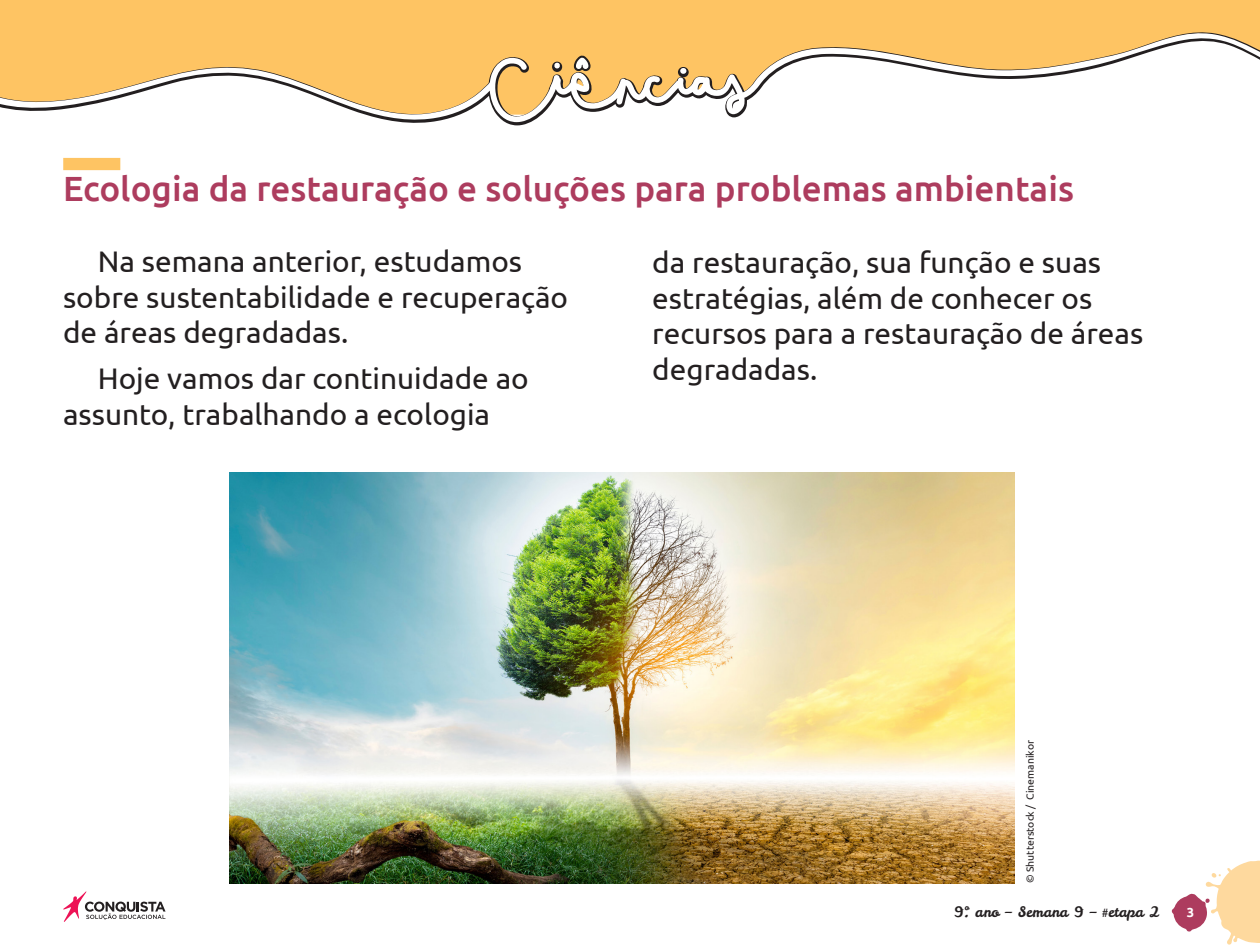
<style>
.page{position:relative;width:1260px;height:945px;background:#fff}
.page>*{position:absolute;margin:0;border:0;box-sizing:border-box;transform-origin:0 0}
._02_Peso_2{font:500 35px "Ubuntu";color:#ad3c5e}
._01_Texto_Geral{font:29.75px/35.7px "Ubuntu";color:#231f20}
.t1{font:14.35px "Leckerli One";color:#231f20}
.t2{font:700 13.12px "Ubuntu";color:#fff}
._04_Imagem_-_Crédito{font:10.5px "Ubuntu";color:#231f20}
</style>
<div class="page">
<svg style="left:1172px;top:861px;width:88px;height:84px"></svg>
<svg style="left:63px;top:891px;width:103px;height:31px"></svg>
<div style="left:0;top:0;width:1260px;height:28px;background:#fec463"></div>
<svg style="left:0;top:28px;width:1260px;height:98px"></svg>
<svg style="left:0;top:29px;width:1260px;height:93px;fill:#fec463"></svg>
<svg style="left:574px;top:55px;width:18px;height:18px"></svg>
<img style="left:230px;top:472px;width:785px;height:411px">
<div style="left:63px;top:158px;width:57px;height:12px;background:#fec463"></div>
<p class="_02_Peso_2" style="left:63px;top:166px;width:1012px">Ecologia da restauração e soluções para problemas ambientais</p>
<p class="_01_Texto_Geral" style="left:63px;top:243px;width:507px;text-indent:35px">Na semana anterior, estudamos sobre sustentabilidade e recuperação de áreas degradadas.</p>
<p class="_01_Texto_Geral" style="left:63px;top:360px;width:467px;text-indent:35px">Hoje vamos dar continuidade ao assunto, trabalhando a ecologia</p>
<p class="_01_Texto_Geral" style="left:652px;top:244px;width:493px">da restauração, sua função e suas estratégias, além de conhecer os recursos para a restauração de áreas degradadas.</p>
<p class="_04_Imagem_-_Crédito" style="left:1024px;top:883px;width:145px;rotate:-90deg">© Shutterstock / Cinemanikor</p>
<p class="t1" style="left:954px;top:903px;width:207px">9º. ano – Semana 9 – #etapa 2</p>
<p class="t2" style="left:1187px;top:905px;width:9px">3</p>
</div>
